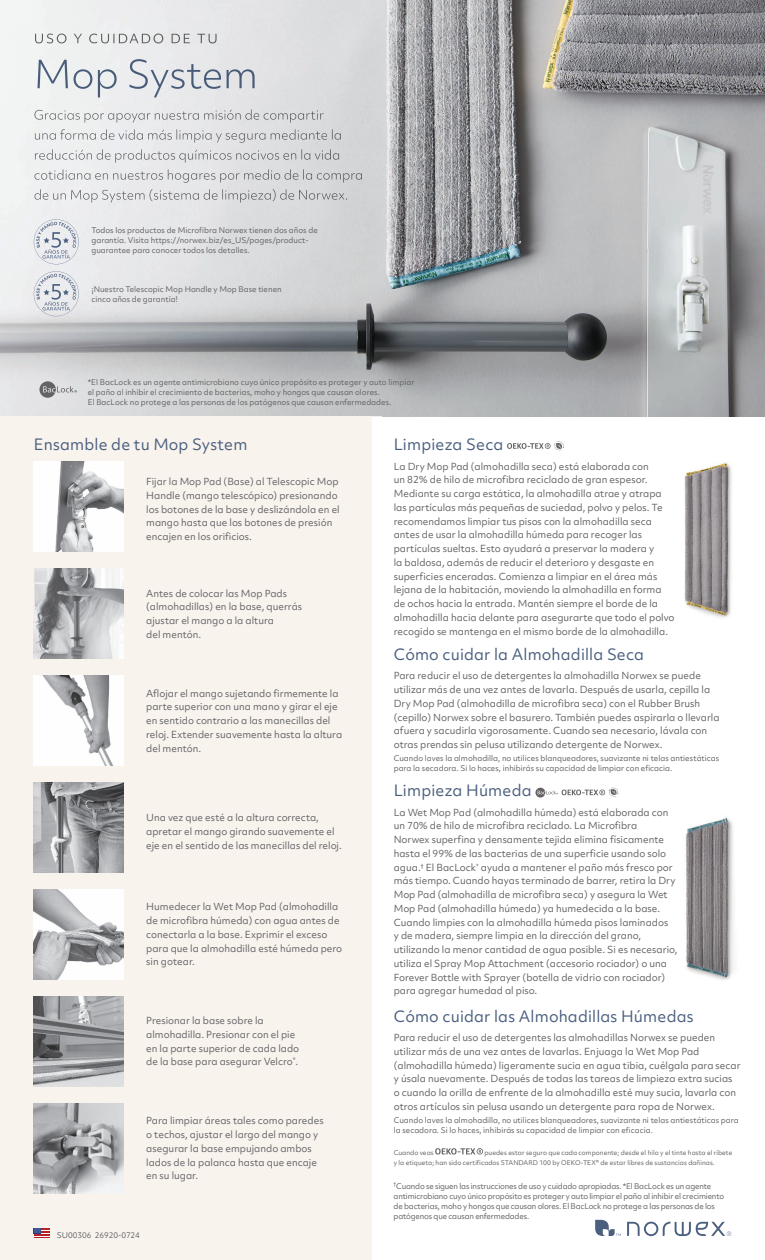
<style>
.page{position:relative;width:765px;height:1260px;background:#fff}
.page>*{position:absolute;margin:0;border:0;box-sizing:border-box;transform-origin:0 0}
.t1{font:15px "Objektiv Mk 2";letter-spacing:.01em;color:#4b5f7f}
.t2{font:9.38px/13.8px "Objektiv Mk 2";color:#636366}
.t3{font:7.5px/10px "Objektiv Mk 2";color:#636366}
.t4{font:7.5px/10px "Objektiv Mk 2";letter-spacing:-.025em;color:#636366}
.t5{font:6.25px/10px "Objektiv Mk 2";color:#636366}
</style>
<div class="page">
<img style="left:0;top:0;width:765px;height:416px">
<div style="left:0;top:416px;width:371px;height:844px;background:#f9f3ee"></div>
<svg style="left:507px;top:442px;width:57px;height:8px"></svg>
<img style="left:685px;top:817px;width:49px;height:163px">
<img style="left:685px;top:463px;width:47px;height:155px">
<svg style="left:34px;top:1228px;width:15px;height:10px"></svg>
<img style="left:35px;top:34px;width:182px;height:9px">
<img style="left:37px;top:59px;width:218px;height:38px">
<img style="left:34px;top:109px;width:290px;height:14px">
<img style="left:35px;top:129px;width:307px;height:14px">
<img style="left:35px;top:149px;width:305px;height:14px">
<img style="left:34px;top:169px;width:329px;height:14px">
<img style="left:34px;top:189px;width:313px;height:14px">
<img style="left:34px;top:676px;width:90px;height:90px">
<img style="left:34px;top:783px;width:90px;height:90px">
<img style="left:34px;top:462px;width:90px;height:90px">
<img style="left:34px;top:889px;width:90px;height:90px">
<img style="left:34px;top:996px;width:90px;height:90px">
<img style="left:34px;top:1103px;width:90px;height:90px">
<img style="left:34px;top:569px;width:90px;height:90px">
<img style="left:34px;top:219px;width:45px;height:45px">
<svg style="left:36px;top:222px;width:40px;height:37px"></svg>
<img style="left:34px;top:271px;width:45px;height:45px">
<svg style="left:36px;top:274px;width:40px;height:36px"></svg>
<svg style="left:435px;top:1148px;width:48px;height:7px"></svg>
<svg style="left:627px;top:1222px;width:104px;height:14px"></svg>
<svg style="left:595px;top:1220px;width:26px;height:16px"></svg>
<svg style="left:39px;top:381px;width:38px;height:17px"></svg>
<svg style="left:535px;top:788px;width:84px;height:10px"></svg>
<p class="t3" style="left:91px;top:225px;width:228px">Todos los productos de Microfibra Norwex tienen dos años de garantía. Visita https://norwex.biz/es_US/pages/product&shy;guarantee para conocer todos los detalles.</p>
<p class="t3" style="left:91px;top:284px;width:192px">¡Nuestro Telescopic Mop Handle y Mop Base tienen cinco años de garantía!</p>
<p class="t3" style="left:88px;top:377px;width:328px">*El BacLock es un agente antimicrobiano cuyo único propósito es proteger y auto limpiar el paño al inhibir el crecimiento de bacterias, moho y hongos que causan olores.<br>El BacLock no protege a las personas de los patógenos que causan enfermedades.</p>
<h1 class="t1" style="left:34px;top:434px;width:215px">Ensamble de tu Mop System</h1>
<p class="t2" style="left:146px;top:475px;width:195px">Fijar la Mop Pad (Base) al Telescopic Mop Handle (mango telescópico) presionando los botones de la base y deslizándola en el mango hasta que los botones de presión encajen en los orificios.</p>
<p class="t2" style="left:146px;top:586px;width:157px">Antes de colocar las Mop Pads (almohadillas) en la base, querrás ajustar el mango a la altura<br>del mentón.</p>
<p class="t2" style="left:146px;top:686px;width:197px">Aflojar el mango sujetando firmemente la parte superior con una mano y girar el eje en sentido contrario a las manecillas del reloj. Extender suavemente hasta la altura del mentón.</p>
<p class="t2" style="left:146px;top:811px;width:197px">Una vez que esté a la altura correcta, apretar el mango girando suavemente el eje en el sentido de las manecillas del reloj.</p>
<p class="t2" style="left:146px;top:900px;width:197px">Humedecer la Wet Mop Pad (almohadilla de microfibra húmeda) con agua antes de conectarla a la base. Exprimir el exceso para que la almohadilla esté húmeda pero sin gotear.</p>
<p class="t2" style="left:146px;top:1014px;width:154px">Presionar la base sobre la almohadilla. Presionar con el pie en la parte superior de cada lado de la base para asegurar Velcro<sup>®</sup>.</p>
<p class="t2" style="left:146px;top:1114px;width:179px">Para limpiar áreas tales como paredes o techos, ajustar el largo del mango y asegurar la base empujando ambos lados de la palanca hasta que encaje en su lugar.</p>
<p class="t3" style="left:57px;top:1230px;width:85px">SU00306 26920-0724</p>
<h1 class="t1" style="left:394px;top:434px;width:111px">Limpieza Seca</h1>
<p class="t2" style="left:394px;top:459px;width:282px">La Dry Mop Pad (almohadilla seca) está elaborada con<br>un 82% de hilo de microfibra reciclado de gran espesor.<br>Mediante su carga estática, la almohadilla atrae y atrapa las partículas más pequeñas de suciedad, polvo y pelos. Te recomendamos limpiar tus pisos con la almohadilla seca antes de usar la almohadilla húmeda para recoger las partículas sueltas. Esto ayudará a preservar la madera y<br>la baldosa, además de reducir el deterioro y desgaste en superficies enceradas. Comienza a limpiar en el área más lejana de la habitación, moviendo la almohadilla en forma de ochos hacia la entrada. Mantén siempre el borde de la almohadilla hacia delante para asegurarte que todo el polvo recogido se mantenga en el mismo borde de la almohadilla.</p>
<h1 class="t1" style="left:394px;top:644px;width:252px">Cómo cuidar la Almohadilla Seca</h1>
<p class="t2" style="left:394px;top:669px;width:327px">Para reducir el uso de detergentes la almohadilla Norwex se puede utilizar más de una vez antes de lavarla. Después de usarla, cepilla la Dry Mop Pad (almohadilla de microfibra seca) con el Rubber Brush (cepillo) Norwex sobre el basurero. También puedes aspirarla o llevarla afuera y sacudirla vigorosamente. Cuando sea necesario, lávala con otras prendas sin pelusa utilizando detergente de Norwex.</p>
<p class="t3" style="left:394px;top:753px;width:327px">Cuando laves la almohadilla, no utilices blanqueadores, suavizante ni telas antiestáticas para la secadora. Si lo haces, inhibirás su capacidad de limpiar con eficacia.</p>
<h1 class="t1" style="left:394px;top:780px;width:140px">Limpieza Húmeda</h1>
<p class="t2" style="left:394px;top:805px;width:285px">La Wet Mop Pad (almohadilla húmeda) está elaborada con un 70% de hilo de microfibra reciclado. La Microfibra<br>Norwex superfina y densamente tejida elimina físicamente hasta el 99% de las bacterias de una superficie usando solo agua.<sup>†</sup> El BacLock<sup>*</sup> ayuda a mantener el paño más fresco por más tiempo. Cuando hayas terminado de barrer, retira la Dry Mop Pad (almohadilla de microfibra seca) y asegura la Wet Mop Pad (almohadilla húmeda) ya humedecida a la base.<br>Cuando limpies con la almohadilla húmeda pisos laminados<br>y de madera, siempre limpia en la dirección del grano, utilizando la menor cantidad de agua posible. Si es necesario, utiliza el Spray Mop Attachment (accesorio rociador) o una Forever Bottle with Sprayer (botella de vidrio con rociador) para agregar humedad al piso.</p>
<h1 class="t1" style="left:394px;top:1006px;width:302px">Cómo cuidar las Almohadillas Húmedas</h1>
<p class="t2" style="left:394px;top:1031px;width:348px">Para reducir el uso de detergentes las almohadillas Norwex se pueden utilizar más de una vez antes de lavarlas. Enjuaga la Wet Mop Pad (almohadilla húmeda) ligeramente sucia en agua tibia, cuélgala para secar y úsala nuevamente. Después de todas las tareas de limpieza extra sucias o cuando la orilla de enfrente de la almohadilla esté muy sucia, lavarla con otros artículos sin pelusa usando un detergente para ropa de Norwex.</p>
<p class="t3" style="left:394px;top:1115px;width:347px">Cuando laves la almohadilla, no utilices blanqueadores, suavizante ni telas antiestáticas para la secadora. Si lo haces, inhibirás su capacidad de limpiar con eficacia.</p>
<p class="t5" style="left:394px;top:1147px;width:340px;text-indent:91px">puedes estar seguro que cada componente; desde el hilo y el tinte hasta el ribete y la etiqueta; han sido certificados STANDARD 100 by OEKO-TEX® de estar libres de sustancias dañinas.</p>
<p class="t5" style="left:394px;top:1147px;width:41px">Cuando veas</p>
<p class="t4" style="left:394px;top:1181px;width:332px"><sup>†</sup>Cuando se siguen las instrucciones de uso y cuidado apropiadas. *El BacLock es un agente antimicrobiano cuyo único propósito es proteger y auto limpiar el paño al inhibir el crecimiento de bacterias, moho y hongos que causan olores. El BacLock no protege a las personas de los patógenos que causan enfermedades.</p>
</div>
